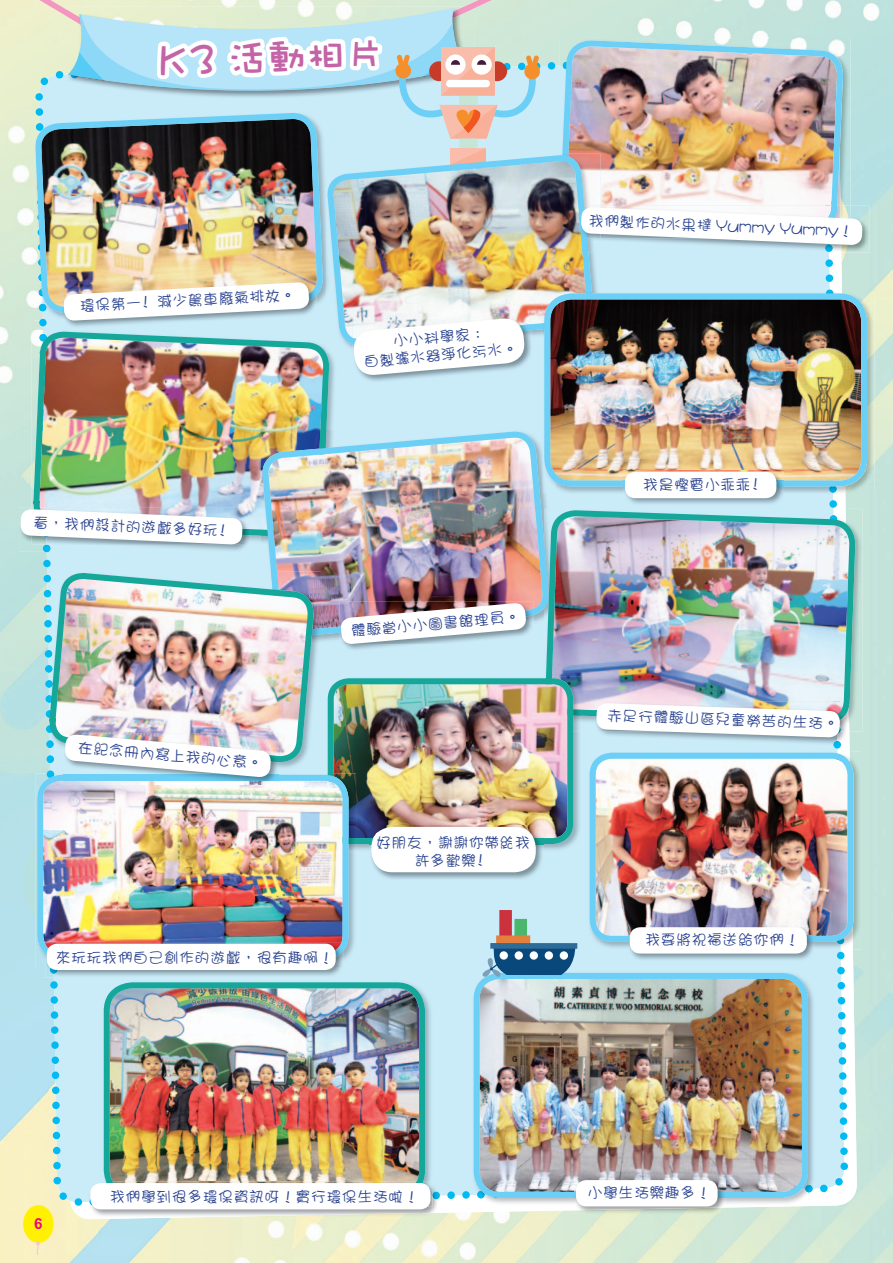
<style>
.page{position:relative;width:893px;height:1263px;background:#fff}
.page>*{position:absolute;margin:0;border:0;box-sizing:border-box;transform-origin:0 0}
.t1{font:40.95px "DF Wa Wa W7 WINP BF";color:#c463a6}
.t2{font:15px/18px "DF Girl W3 HKP BF";letter-spacing:.03em;color:#253f8e;text-align:center}
.t3{font:15px "DF Li Hei Bd HK BF";color:#ed028c}
</style>
<div class="page">
<img style="left:863px;top:0;width:30px;height:51px">
<img style="left:0;top:104px;width:20px;height:1159px">
<img style="left:863px;top:206px;width:7px;height:46px">
<img style="left:19px;top:508px;width:1px;height:44px">
<img style="left:863px;top:292px;width:12px;height:202px">
<img style="left:20px;top:0;width:843px;height:1263px">
<h1 class="t1" style="left:158px;top:40px;width:229px;rotate:-2deg">K3 活動相片</h1>
<p class="t2" style="left:79px;top:297px;width:217px;rotate:-3deg">環保第一﹗減少駕車廢氣排放。</p>
<p class="t2" style="left:362px;top:335px;width:156px;rotate:-5deg">小小科學家：<br>自製濾水器淨化污水。</p>
<p class="t2" style="left:34px;top:512px;width:202px;rotate:3deg">看，我們設計的遊戲多好玩﹗</p>
<p class="t2" style="left:350px;top:622px;width:171px;rotate:-5deg">體驗當小小圖書館理員。</p>
<p class="t2" style="left:79px;top:738px;width:186px;rotate:5deg">在紀念冊內寫上我的心意。</p>
<p class="t2" style="left:56px;top:948px;width:279px">來玩玩我們自己創作的遊戲，很有趣啊！</p>
<p class="t2" style="left:376px;top:833px;width:156px">好朋友，謝謝你帶給我許多歡樂﹗</p>
<p class="t2" style="left:589px;top:210px;width:270px;rotate:3deg">我們製作的水果撻 Yummy Yummy ﹗</p>
<p class="t2" style="left:643px;top:475px;width:125px">我是慳電小乖乖﹗</p>
<p class="t2" style="left:608px;top:706px;width:233px;rotate:2deg">赤足行體驗山區兒童勞苦的生活。</p>
<p class="t2" style="left:645px;top:930px;width:156px">我要將祝福送給你們！</p>
<p class="t3" style="left:34px;top:1216px;width:10px">6</p>
<p class="t2" style="left:110px;top:1187px;width:310px">我們學到很多環保資訊呀！實行環保生活啦！</p>
<p class="t2" style="left:588px;top:1184px;width:125px">小學生活樂趣多！</p>
</div>
